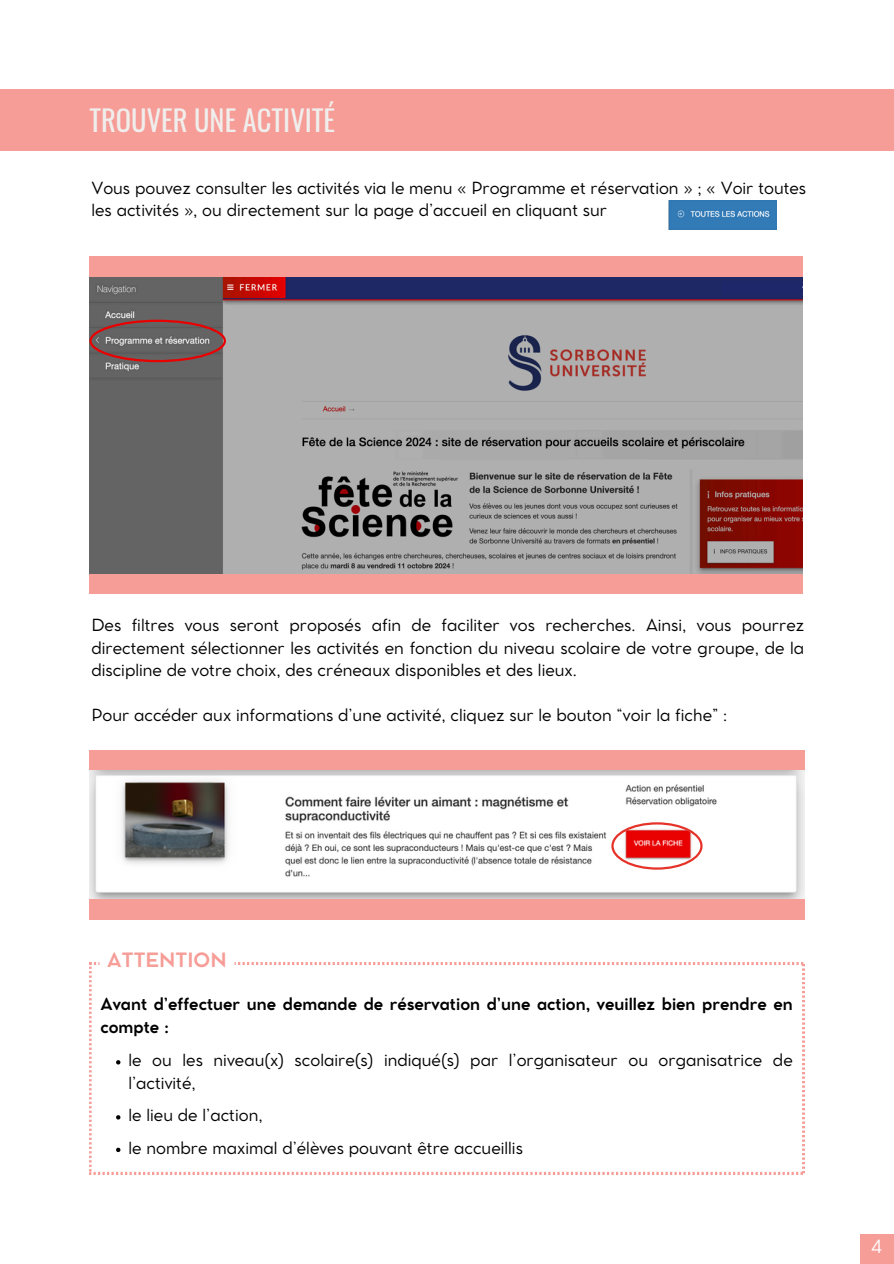
<style>
.page{position:relative;width:894px;height:1264px;background:#fff}
.page>*{position:absolute;margin:0;border:0;box-sizing:border-box;transform-origin:0 0}
.t1{font:28.5px "Oswald";color:#f0eeec}
.t2{font:700 19.5px "Cocomat Pro";color:#f69d97}
.t3{font:18px "Cocomat Pro";color:#fff}
.t4{font:16.5px/22.5px "Cocomat Pro";color:#000}
.t5{font:700 16.5px/23.1px "Cocomat Pro";color:#000}
</style>
<div class="page">
<div style="left:0;top:89px;width:893px;height:62px;background:#f69d97"></div>
<div style="left:89px;top:256px;width:713px;height:337px;background:#f69d97"></div>
<img style="left:89px;top:277px;width:712px;height:296px">
<div style="left:722px;top:281px;width:79px;height:13px;background:#1d2769"></div>
<div style="left:89px;top:750px;width:715px;height:169px;background:#f69d97"></div>
<svg style="left:89px;top:320px;width:136px;height:42px;background:#785e5e"></svg>
<div style="left:860px;top:1233px;width:33px;height:30px;background:#f69d97"></div>
<svg style="left:89px;top:962px;width:715px;height:212px"></svg>
<svg style="left:116px;top:1060px;width:4px;height:4px"></svg>
<svg style="left:116px;top:1115px;width:4px;height:4px"></svg>
<svg style="left:116px;top:1147px;width:4px;height:5px"></svg>
<img style="left:89px;top:770px;width:715px;height:128px">
<svg style="left:611px;top:822px;width:91px;height:47px;background:#f08281"></svg>
<img style="left:668px;top:201px;width:108px;height:29px">
<svg style="left:99px;top:962px;width:135px;height:13px"></svg>
<p class="t1" style="left:89px;top:98px;width:247px">TROUVER UNE ACTIVITÉ</p>
<p class="t4" style="left:91px;top:178px;width:716px">Vous pouvez consulter les activités via le menu « Programme et réservation » ; « Voir toutes les activités », ou directement sur la page d’accueil en cliquant sur</p>
<p class="t4" style="left:91px;top:615px;width:714px;text-align:justify">Des filtres vous seront proposés afin de faciliter vos recherches. Ainsi, vous pourrez directement sélectionner les activités en fonction du niveau scolaire de votre groupe, de la discipline de votre choix, des créneaux disponibles et des lieux.</p>
<p class="t4" style="left:91px;top:705px;width:637px">Pour accéder aux informations d’une activité, cliquez sur le bouton “voir la fiche” :</p>
<p class="t2" style="left:107px;top:952px;width:121px">ATTENTION</p>
<p class="t5" style="left:100px;top:994px;width:693px">Avant d’effectuer une demande de réservation d’une action, veuillez bien prendre en compte :</p>
<p class="t4" style="left:128px;top:1050px;width:665px">le ou les niveau(x) scolaire(s) indiqué(s) par l’organisateur ou organisatrice de l’activité,</p>
<p class="t4" style="left:128px;top:1105px;width:136px">le lieu de l’action,</p>
<p class="t4" style="left:128px;top:1138px;width:396px">le nombre maximal d’élèves pouvant être accueillis</p>
<p class="t3" style="left:871px;top:1239px;width:13px">4</p>
</div>
